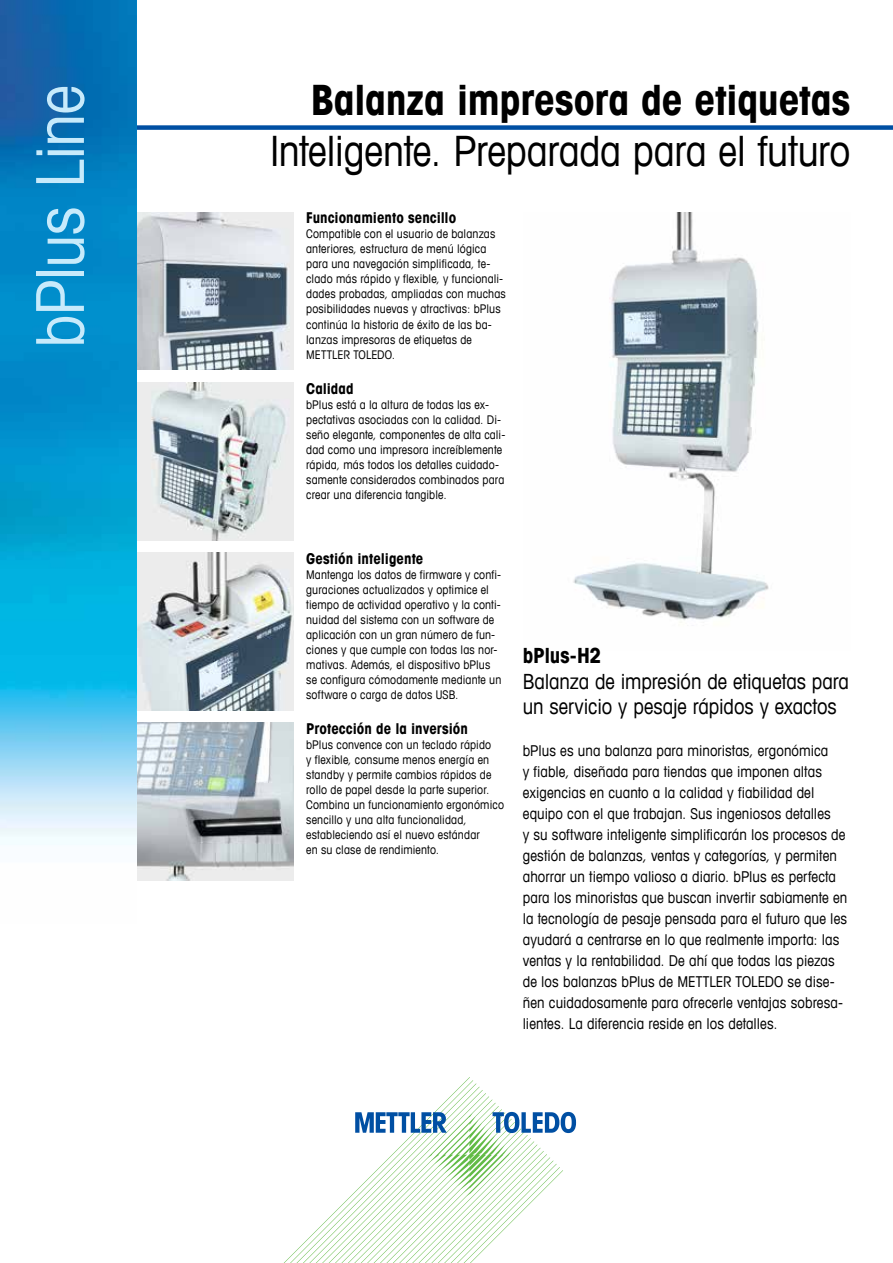
<style>
.page{position:relative;width:893px;height:1263px;background:#fff}
.page>*{position:absolute;margin:0;border:0;box-sizing:border-box;transform-origin:0 0}
.t1{font:condensed 66px "Avant Garde Com";letter-spacing:-.02em;color:#c7eafb}
.t2{font:condensed 42px "Avant Garde Com";letter-spacing:-.005em;color:#000}
.t3{font:700 condensed 42px "Avant Garde Com";letter-spacing:-.01em;color:#000}
.t4{font:condensed 21px/25.5px "Avant Garde Com";letter-spacing:-.005em;color:#000}
.t5{font:700 condensed 21px "Avant Garde Com";letter-spacing:-.01em;color:#000}
.t6{font:condensed 15px/21px "Avant Garde Com";letter-spacing:.005em;color:#000}
.t7{font:700 condensed 15px "Avant Garde Com";color:#000}
.t8{font:condensed 12px/15px "Avant Garde Com";letter-spacing:.015em;color:#000}
</style>
<div class="page">
<svg style="left:284px;top:1077px;width:292px;height:186px"></svg>
<img style="left:136px;top:553px;width:157px;height:157px">
<img style="left:136px;top:383px;width:157px;height:157px">
<img style="left:136px;top:213px;width:157px;height:157px">
<img style="left:136px;top:723px;width:157px;height:157px">
<div style="left:111px;top:125px;width:782px;height:5px;background:#004fa3"></div>
<img style="left:0;top:0;width:136px;height:845px">
<img style="left:573px;top:213px;width:196px;height:410px">
<h1 class="t1" style="left:19px;top:348px;width:264px;rotate:-90deg">bPlus Line</h1>
<h2 class="t3" style="left:311px;top:73px;width:541px">Balanza impresora de etiquetas</h2>
<h2 class="t2" style="left:270px;top:125px;width:582px">Inteligente. Preparada para el futuro</h2>
<p class="t7" style="left:306px;top:208px;width:152px">Funcionamiento sencillo</p>
<p class="t8" style="left:306px;top:226px;width:201px">Compatible con el usuario de balanzas anteriores, estructura de menú lógica para una navegación simplificada, te&shy;clado más rápido y flexible, y funcionali&shy;dades probadas, ampliadas con muchas posibilidades nuevas y atractivas: bPlus continúa la historia de éxito de las ba&shy;lanzas impresoras de etiquetas de METTLER TOLEDO.</p>
<p class="t7" style="left:306px;top:379px;width:49px">Calidad</p>
<p class="t8" style="left:306px;top:396px;width:201px">bPlus está a la altura de todas las ex&shy;pectativas asociadas con la calidad. Di&shy;seño elegante, componentes de alta cali&shy;dad como una impresora increíblemente rápida, más todos los detalles cuidado&shy;samente considerados combinados para crear una diferencia tangible.</p>
<p class="t7" style="left:306px;top:549px;width:119px">Gestión inteligente</p>
<p class="t8" style="left:306px;top:567px;width:197px">Mantenga los datos de firmware y confi&shy;guraciones actualizados y optimice el tiempo de actividad operativo y la conti&shy;nuidad del sistema con un software de aplicación con un gran número de fun&shy;ciones y que cumple con todas las nor&shy;mativas. Además, el dispositivo bPlus se configura cómodamente mediante un software o carga de datos USB.</p>
<p class="t7" style="left:306px;top:719px;width:163px">Protección de la inversión</p>
<p class="t8" style="left:306px;top:737px;width:199px">bPlus convence con un teclado rápido<br>y flexible, consume menos energía en standby y permite cambios rápidos de rollo de papel desde la parte superior.<br>Combina un funcionamiento ergonómico sencillo y una alta funcionalidad, estableciendo así el nuevo estándar<br>en su clase de rendimiento.</p>
<h3 class="t5" style="left:523px;top:642px;width:80px">bPlus-H2</h3>
<h3 class="t4" style="left:523px;top:668px;width:328px">Balanza de impresión de etiquetas para un servicio y pesaje rápidos y exactos</h3>
<p class="t6" style="left:523px;top:740px;width:326px">bPlus es una balanza para minoristas, ergonómica<br>y fiable, diseñada para tiendas que imponen altas exigencias en cuanto a la calidad y fiabilidad del equipo con el que trabajan. Sus ingeniosos detalles<br>y su software inteligente simplificarán los procesos de gestión de balanzas, ventas y categorías, y permiten ahorrar un tiempo valioso a diario. bPlus es perfecta para los minoristas que buscan invertir sabiamente en la tecnología de pesaje pensada para el futuro que les ayudará a centrarse en lo que realmente importa: las ventas y la rentabilidad. De ahí que todas las piezas de los balanzas bPlus de METTLER TOLEDO se dise&shy;ñen cuidadosamente para ofrecerle ventajas sobresa&shy;lientes. La diferencia reside en los detalles.</p>
</div>
